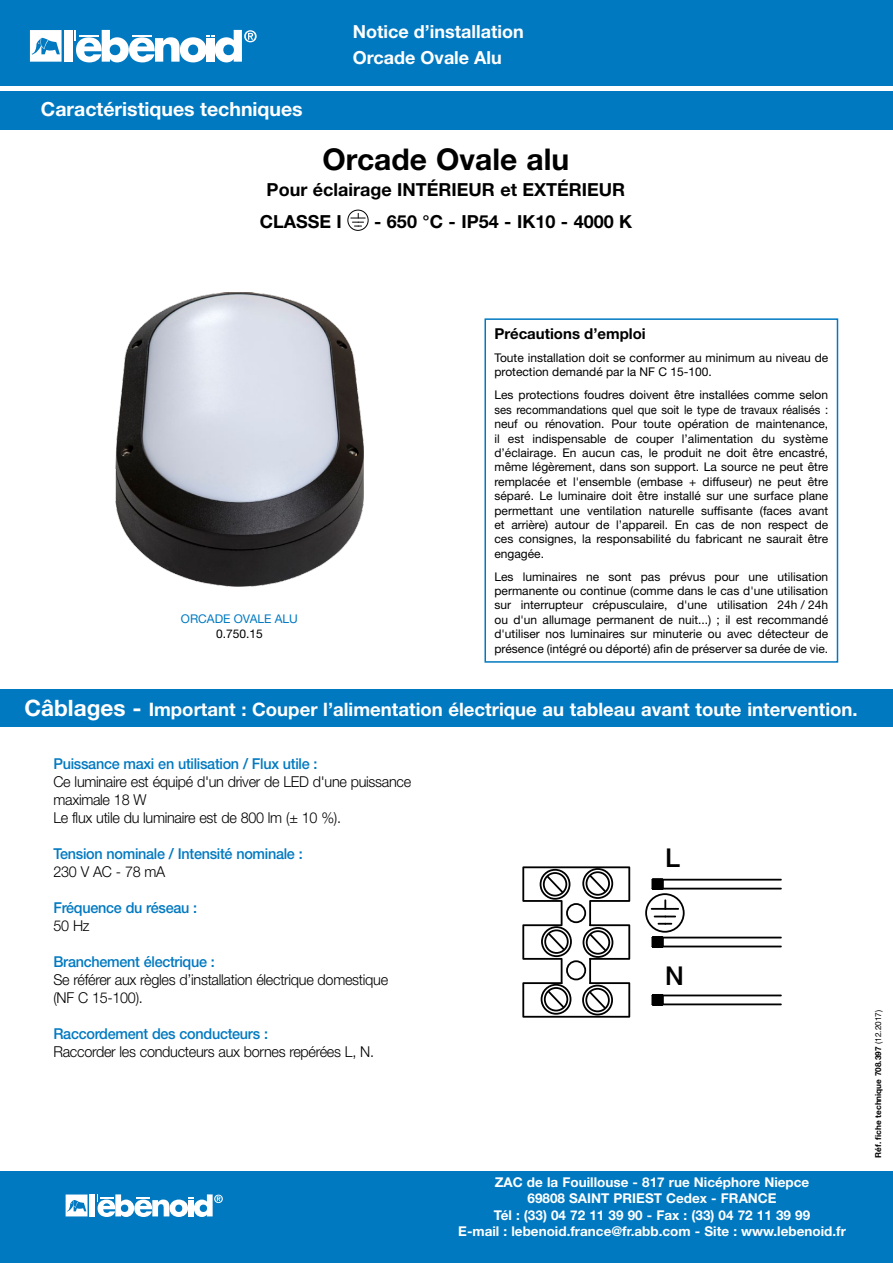
<style>
.page{position:relative;width:893px;height:1263px;background:#fff}
.page>*{position:absolute;margin:0;border:0;box-sizing:border-box;transform-origin:0 0}
.t1{font:700 30px "Helvetica Neue LT Std";color:#000}
.t2{font:500 25.95px "Helvetica Neue LT Std";color:#000}
.t3{font:700 19.5px "Helvetica Neue LT Std";color:#fff}
.t4{font:700 18.6px "Helvetica Neue LT Std";color:#fff}
.t5{font:700 18px/32px "Helvetica Neue LT Std";color:#000}
.t6{font:700 18px/25.5px "Helvetica Neue LT Std";color:#fff}
.t7{font:300 15px/18px "Helvetica Neue LT Std";letter-spacing:-.02em;color:#000;scale:.96 1}
.t8{font:500 15px "Helvetica Neue LT Std";letter-spacing:-.02em;color:#0079c1;scale:.96 1}
.t9{font:700 15px "Helvetica Neue LT Std";color:#000}
.t10{font:700 13.5px/16.2px "Helvetica Neue LT Std";color:#fff;text-align:center}
.t11{font:12px/14.4px "Helvetica Neue LT Std";color:#000;text-align:justify}
.t12{font:12px "Helvetica Neue LT Std";color:#0079c1}
.t13{font:700 8.25px "Helvetica Neue LT Std";color:#000}
.s1{font-size:22.65px}
.s2{font-weight:400}
</style>
<div class="page">
<div style="left:0;top:1171px;width:893px;height:92px;background:#0079c1"></div>
<svg style="left:66px;top:1194px;width:22px;height:22px"></svg>
<div style="left:89px;top:1194px;width:6px;height:22px;background:#fff"></div>
<svg style="left:97px;top:1194px;width:126px;height:23px"></svg>
<div style="left:0;top:689px;width:893px;height:37px;background:#0079c1"></div>
<div style="left:0;top:0;width:893px;height:85px;background:#0079c1"></div>
<svg style="left:30px;top:30px;width:32px;height:32px"></svg>
<div style="left:64px;top:30px;width:9px;height:32px;background:#fff"></div>
<svg style="left:75px;top:30px;width:182px;height:32px"></svg>
<svg style="left:350px;top:213px;width:16px;height:14px"></svg>
<div style="left:347px;top:210px;width:22px;height:21px;border:1px solid #000;border-radius:50%"></div>
<div style="left:484px;top:318px;width:354px;height:345px;border:2px solid #0079c1"></div>
<div style="left:0;top:91px;width:893px;height:39px;background:#0079c1"></div>
<svg style="left:652px;top:880px;width:11px;height:8px"></svg>
<svg style="left:652px;top:938px;width:11px;height:7px"></svg>
<svg style="left:652px;top:996px;width:11px;height:7px"></svg>
<hr style="left:652px;top:888px;width:130px;height:1px;background:#000">
<hr style="left:652px;top:879px;width:130px;height:1px;background:#000">
<hr style="left:652px;top:945px;width:130px;height:2px;background:#000">
<hr style="left:652px;top:937px;width:130px;height:1px;background:#000">
<hr style="left:652px;top:1003px;width:130px;height:2px;background:#000">
<hr style="left:652px;top:994px;width:130px;height:2px;background:#000">
<svg style="left:522px;top:866px;width:108px;height:152px"></svg>
<div style="left:566px;top:903px;width:20px;height:20px;border:2px solid #000;border-radius:50%"></div>
<div style="left:566px;top:960px;width:20px;height:20px;border:2px solid #000;border-radius:50%"></div>
<svg style="left:658px;top:923px;width:14px;height:2px"></svg>
<hr style="left:651px;top:908px;width:28px;height:2px;background:#000">
<svg style="left:654px;top:899px;width:22px;height:18px"></svg>
<div style="left:645px;top:893px;width:40px;height:40px;border:2px solid #000;border-radius:50%"></div>
<img style="left:115px;top:292px;width:249px;height:294px">
<h3 class="t3" style="left:41px;top:97px;width:263px">Caractéristiques techniques</h3>
<h3 class="t6" style="left:353px;top:19px;width:172px">Notice d’installation<br>Orcade Ovale Alu</h3>
<h1 class="t1" style="left:323px;top:141px;width:248px">Orcade Ovale alu</h1>
<h3 class="t5" style="left:260px;top:173px;width:367px;text-indent:7px">Pour éclairage INTÉRIEUR et EXTÉRIEUR<br>CLASSE I</h3>
<h3 class="t5" style="left:374px;top:205px;width:260px">- 650 °C - IP54 - IK10 - 4000 K</h3>
<p class="t12" style="left:181px;top:612px;width:119px">ORCADE OVALE ALU</p>
<p class="t11" style="left:216px;top:626px;width:48px">0.750.15</p>
<p class="t9" style="left:494px;top:324px;width:153px">Précautions d’emploi</p>
<p class="t11" style="left:494px;top:350px;width:335px">Toute installation doit se conformer au minimum au niveau de protection demandé par la NF C 15-100.</p>
<p class="t11" style="left:494px;top:388px;width:335px">Les protections foudres doivent être installées comme selon ses recommandations quel que soit le type de travaux réalisés : neuf ou rénovation. Pour toute opération de maintenance, il est indispensable de couper l’alimentation du système d’éclairage. En aucun cas, le produit ne doit être encastré, même légèrement, dans son support. La source ne peut être remplacée et l'ensemble (embase + diffuseur) ne peut être séparé. Le luminaire doit être installé sur une surface plane permettant une ventilation naturelle suffisante (faces avant et arrière) autour de l’appareil. En cas de non respect de ces consignes, la responsabilité du fabricant ne saurait être engagée.</p>
<p class="t11" style="left:494px;top:569px;width:335px">Les luminaires ne sont pas prévus pour une utilisation permanente ou continue (comme dans le cas d'une utilisation sur interrupteur crépusculaire, d'une utilisation 24h / 24h ou d'un allumage permanent de nuit...) ; il est recommandé d'utiliser nos luminaires sur minuterie ou avec détecteur de présence (intégré ou déporté) afin de préserver sa durée de vie.</p>
<h3 class="t4" style="left:24px;top:697px;width:835px"><span class="s1">Câblages -</span> Important : Couper l’alimentation électrique au tableau avant toute intervention.</h3>
<p class="t8" style="left:53px;top:755px;width:277px">Puissance maxi en utilisation / Flux utile :</p>
<p class="t7" style="left:53px;top:773px;width:374px">Ce luminaire est équipé d'un driver de LED d'une puissance maximale 18 W<br>Le flux utile du luminaire est de 800 lm (± 10 %).</p>
<p class="t8" style="left:53px;top:845px;width:261px">Tension nominale / Intensité nominale :</p>
<p class="t7" style="left:53px;top:863px;width:118px">230 V AC - 78 mA</p>
<p class="t8" style="left:53px;top:899px;width:151px">Fréquence du réseau :</p>
<p class="t7" style="left:53px;top:917px;width:39px">50 Hz</p>
<p class="t8" style="left:53px;top:953px;width:170px">Branchement électrique :</p>
<p class="t7" style="left:53px;top:971px;width:350px">Se référer aux règles d’installation électrique domestique (NF C 15-100).</p>
<p class="t8" style="left:53px;top:1025px;width:225px">Raccordement des conducteurs :</p>
<p class="t7" style="left:53px;top:1043px;width:335px">Raccorder les conducteurs aux bornes repérées L, N.</p>
<h2 class="t2" style="left:665px;top:842px;width:16px">L</h2>
<h2 class="t2" style="left:665px;top:960px;width:20px">N</h2>
<p class="t10" style="left:458px;top:1174px;width:389px">ZAC de la Fouillouse - 817 rue Nicéphore Niepce<br>69808 SAINT PRIEST Cedex - FRANCE<br>Tél : (33) 04 72 11 39 90 - Fax : (33) 04 72 11 39 99<br>E-mail : lebenoid.france@fr.abb.com - Site : www.lebenoid.fr</p>
<p class="t13" style="left:873px;top:1158px;width:150px;rotate:-90deg">Réf. fiche technique 708.397 <span class="s2">(12.2017)</span></p>
</div>
